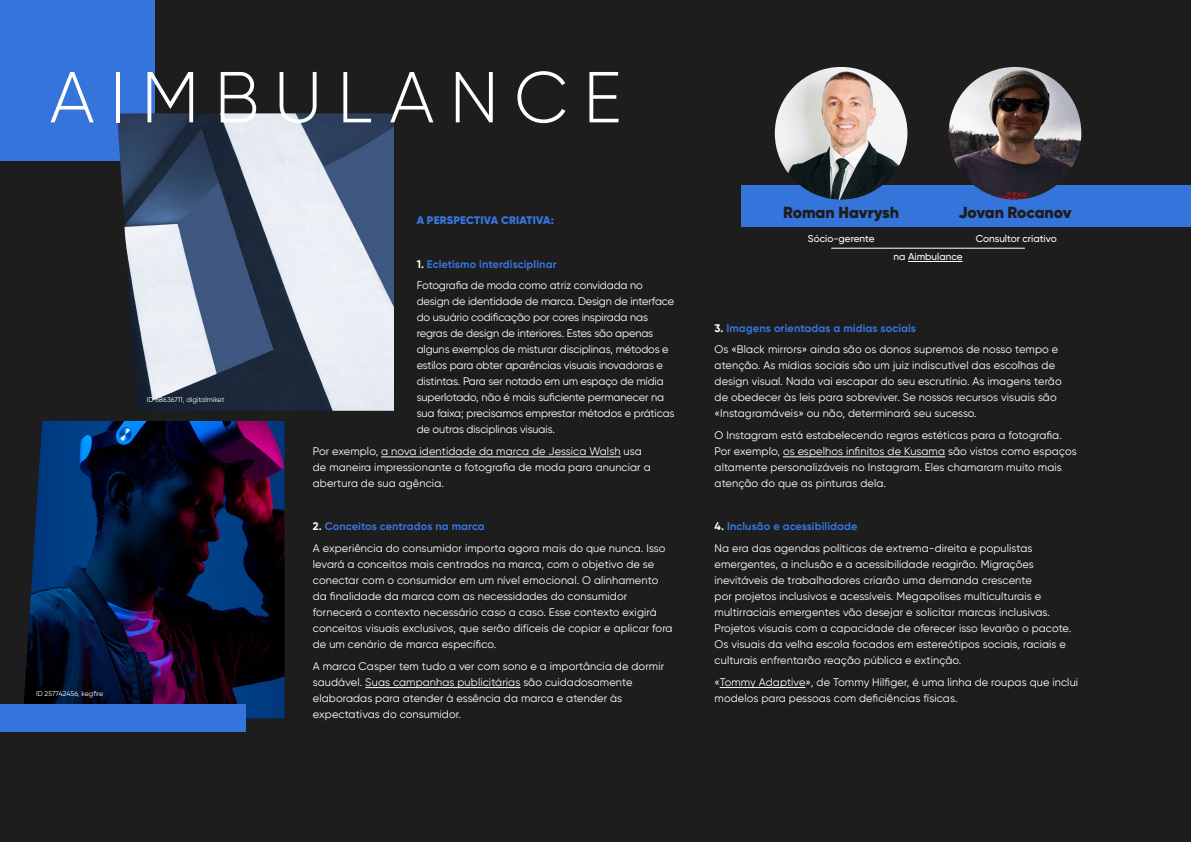
<style>
.page{position:relative;width:1191px;height:842px;background:#1d1d1d}
.page>*{position:absolute;margin:0;border:0;box-sizing:border-box;transform-origin:0 0}
.t1{font:300 72px "Gilroy";letter-spacing:.21em;color:#fff}
.t2{font:900 16px "Gilroy";color:#1d1d1d}
.t3{font:11px/16px "Gilroy";letter-spacing:.01em;color:#fff}
.t4{font:11px/16px "Gilroy";letter-spacing:-.01em;color:#fff}
.t5{font:900 11px "Gilroy";letter-spacing:.02em;color:#3574da}
.t6{font:500 10px "Gilroy";color:#fff}
.t7{font:7px "Gilroy";letter-spacing:.01em;color:#fff}
.s1{font-weight:700}
.s2{font-weight:700;color:#3574da}
</style>
<div class="page">
<div style="left:0;top:0;width:155px;height:160px;background:#3574da"></div>
<hr style="left:381px;top:457px;width:239px;height:1px;background:#fff">
<hr style="left:365px;top:687px;width:155px;height:1px;background:#fff">
<hr style="left:783px;top:457px;width:162px;height:1px;background:#fff">
<hr style="left:719px;top:687px;width:86px;height:1px;background:#fff">
<img style="left:117px;top:113px;width:277px;height:298px">
<img style="left:24px;top:421px;width:260px;height:297px">
<div style="left:0;top:704px;width:246px;height:28px;background:#3574da"></div>
<div style="left:742px;top:185px;width:449px;height:41px;background:#3574da"></div>
<img style="left:775px;top:67px;width:132px;height:133px;border-radius:66px">
<img style="left:948px;top:67px;width:133px;height:133px;border-radius:66px">
<hr style="left:908px;top:261px;width:54px;height:1px;background:#fff">
<hr style="left:831px;top:248px;width:194px;height:1px;background:#fff">
<h1 class="t1" style="left:49px;top:53px;width:573px">AIMBULANCE</h1>
<p class="t7" style="left:147px;top:395px;width:79px">ID 68636711, digitalmiket</p>
<p class="t7" style="left:36px;top:689px;width:69px">ID 257742456, kegfire</p>
<p class="t5" style="left:417px;top:213px;width:139px">A PERSPECTIVA CRIATIVA:</p>
<p class="t4" style="left:417px;top:253px;width:228px;line-height:21.7px"><span class="s1">1.</span> <span class="s2">Ecletismo interdisciplinar<br></span>Fotografia de moda como atriz convidada no</p>
<p class="t4" style="left:417px;top:293px;width:259px">design de identidade de marca. Design de interface do usuário codificação por cores inspirada nas regras de design de interiores. Estes são apenas alguns exemplos de misturar disciplinas, métodos e estilos para obter aparências visuais inovadoras e distintas. Para ser notado em um espaço de mídia superlotado, não é mais suficiente permanecer na sua faixa; precisamos emprestar métodos e práticas de outras disciplinas visuais.</p>
<p class="t3" style="left:313px;top:443px;width:339px">Por exemplo, a nova identidade da marca de Jessica Walsh usa de maneira impressionante a fotografia de moda para anunciar a abertura de sua agência.</p>
<p class="t3" style="left:313px;top:516px;width:354px;line-height:21.7px"><span class="s1">2.</span> <span class="s2">Conceitos centrados na marca<br></span>A experiência do consumidor importa agora mais do que nunca. Isso</p>
<p class="t3" style="left:313px;top:556px;width:361px">levará a conceitos mais centrados na marca, com o objetivo de se conectar com o consumidor em um nível emocional. O alinhamento da finalidade da marca com as necessidades do consumidor fornecerá o contexto necessário caso a caso. Esse contexto exigirá conceitos visuais exclusivos, que serão difíceis de copiar e aplicar fora de um cenário de marca específico.</p>
<p class="t3" style="left:313px;top:658px;width:353px">A marca Casper tem tudo a ver com sono e a importância de dormir saudável. Suas campanhas publicitárias são cuidadosamente elaboradas para atender à essência da marca e atender às expectativas do consumidor.</p>
<h2 class="t2" style="left:783px;top:203px;width:117px">Roman Havrysh</h2>
<p class="t6" style="left:807px;top:233px;width:68px">Sócio-gerente</p>
<h2 class="t2" style="left:958px;top:203px;width:115px">Jovan Rocanov</h2>
<p class="t6" style="left:975px;top:233px;width:82px">Consultor criativo</p>
<p class="t6" style="left:893px;top:250px;width:70px">na Aimbulance</p>
<p class="t3" style="left:714px;top:317px;width:345px;line-height:21.7px"><span class="s1">3.</span> <span class="s2">Imagens orientadas a mídias sociais<br></span>Os «Black mirrors» ainda são os donos supremos de nosso tempo e</p>
<p class="t3" style="left:714px;top:357px;width:348px">atenção. As mídias sociais são um juiz indiscutível das escolhas de design visual. Nada vai escapar do seu escrutínio. As imagens terão de obedecer às leis para sobreviver. Se nossos recursos visuais são «Instagramáveis» ou não, determinará seu sucesso.</p>
<p class="t3" style="left:714px;top:427px;width:363px">O Instagram está estabelecendo regras estéticas para a fotografia.<br>Por exemplo, os espelhos infinitos de Kusama são vistos como espaços altamente personalizáveis no Instagram. Eles chamaram muito mais atenção do que as pinturas dela.</p>
<p class="t3" style="left:714px;top:515px;width:319px;line-height:21.7px"><span class="s1">4.</span> <span class="s2">Inclusão e acessibilidade<br></span>Na era das agendas políticas de extrema-direita e populistas</p>
<p class="t3" style="left:714px;top:556px;width:358px">emergentes, a inclusão e a acessibilidade reagirão. Migrações inevitáveis de trabalhadores criarão uma demanda crescente<br>por projetos inclusivos e acessíveis. Megapolises multiculturais e multirraciais emergentes vão desejar e solicitar marcas inclusivas.<br>Projetos visuais com a capacidade de oferecer isso levarão o pacote.<br>Os visuais da velha escola focados em estereótipos sociais, raciais e culturais enfrentarão reação pública e extinção.</p>
<p class="t3" style="left:714px;top:674px;width:365px">«Tommy Adaptive», de Tommy Hilfiger, é uma linha de roupas que inclui modelos para pessoas com deficiências físicas.</p>
</div>
